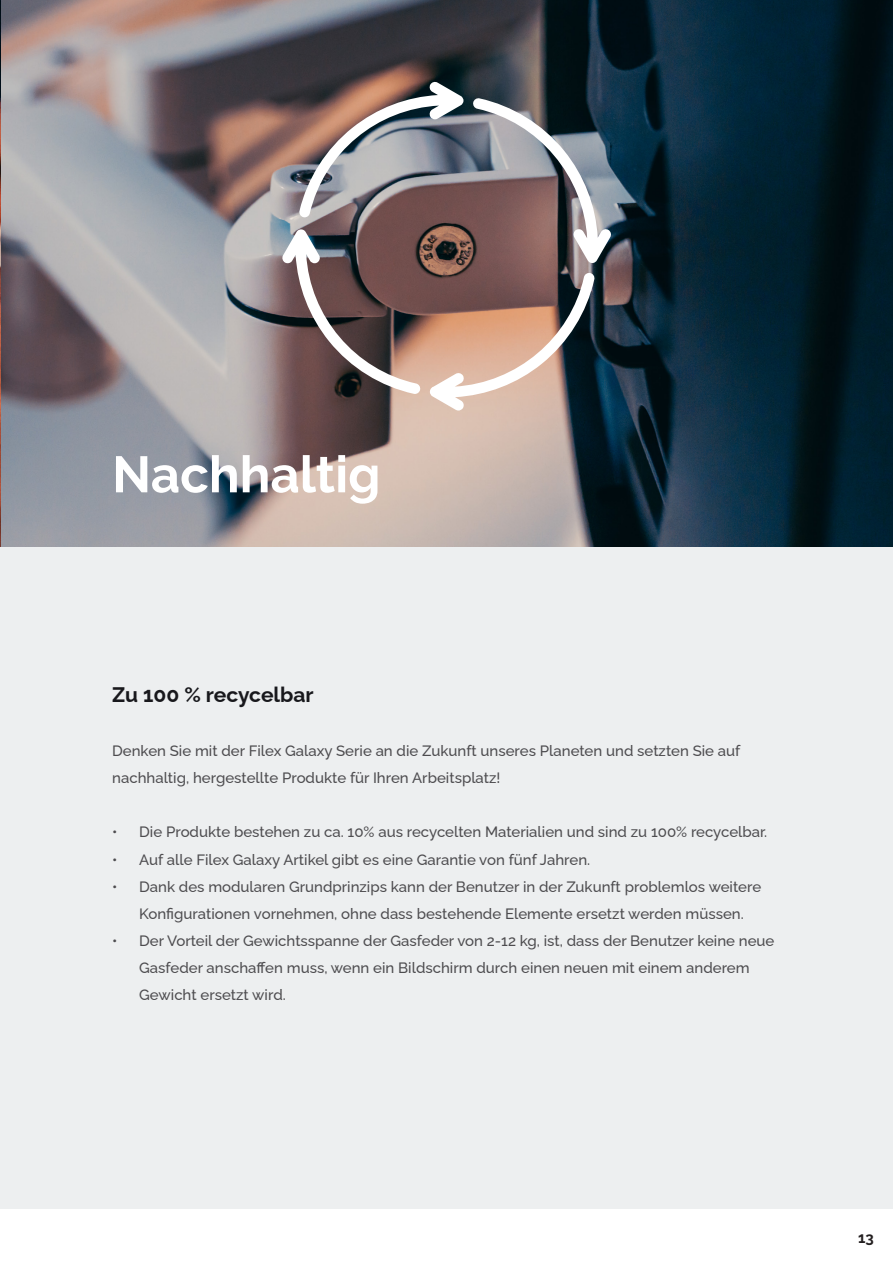
<style>
.page{position:relative;width:893px;height:1263px;background:#fff}
.page>*{position:absolute;margin:0;border:0;box-sizing:border-box;transform-origin:0 0}
.t1{font:700 51px "Raleway";color:#fff}
.t2{font:700 21px "Raleway";color:#18181c}
.t3{font:500 15px/27px "Raleway";color:#4d4c4f}
.t4{font:700 15px "Raleway";color:#231f20}
</style>
<div class="page">
<div style="left:0;top:547px;width:893px;height:662px;background:#edeff0"></div>
<img style="left:0;top:0;width:893px;height:546px">
<svg style="left:430px;top:272px;width:165px;height:138px;background:#a78b7f"></svg>
<svg style="left:282px;top:229px;width:139px;height:165px;background:#735f5e"></svg>
<svg style="left:473px;top:98px;width:139px;height:165px;background:#817a7e"></svg>
<svg style="left:299px;top:81px;width:164px;height:136px;background:#928787"></svg>
<p class="t1" style="left:112px;top:434px;width:270px">Nachhaltig</p>
<p class="t2" style="left:112px;top:678px;width:203px">Zu 100 % recycelbar</p>
<p class="t3" style="left:112px;top:736px;width:630px">Denken Sie mit der Filex Galaxy Serie an die Zukunft unseres Planeten und setzten Sie auf nachhaltig, hergestellte Produkte für Ihren Arbeitsplatz!</p>
<p class="t3" style="left:112px;top:817px;width:656px">• Die Produkte bestehen zu ca. 10% aus recycelten Materialien und sind zu 100% recycelbar.</p>
<p class="t3" style="left:112px;top:844px;width:479px">• Auf alle Filex Galaxy Artikel gibt es eine Garantie von fünf Jahren.</p>
<p class="t3" style="left:139px;top:871px;width:623px;text-indent:-27px">• Dank des modularen Grundprinzips kann der Benutzer in der Zukunft problemlos weitere<br>Konfigurationen vornehmen, ohne dass bestehende Elemente ersetzt werden müssen.</p>
<p class="t3" style="left:139px;top:925px;width:637px;text-indent:-27px">• Der Vorteil der Gewichtsspanne der Gasfeder von 2-12 kg, ist, dass der Benutzer keine neue<br>Gasfeder anschaffen muss, wenn ein Bildschirm durch einen neuen mit einem anderem<br>Gewicht ersetzt wird.</p>
<p class="t4" style="left:858px;top:1226px;width:17px">13</p>
</div>
